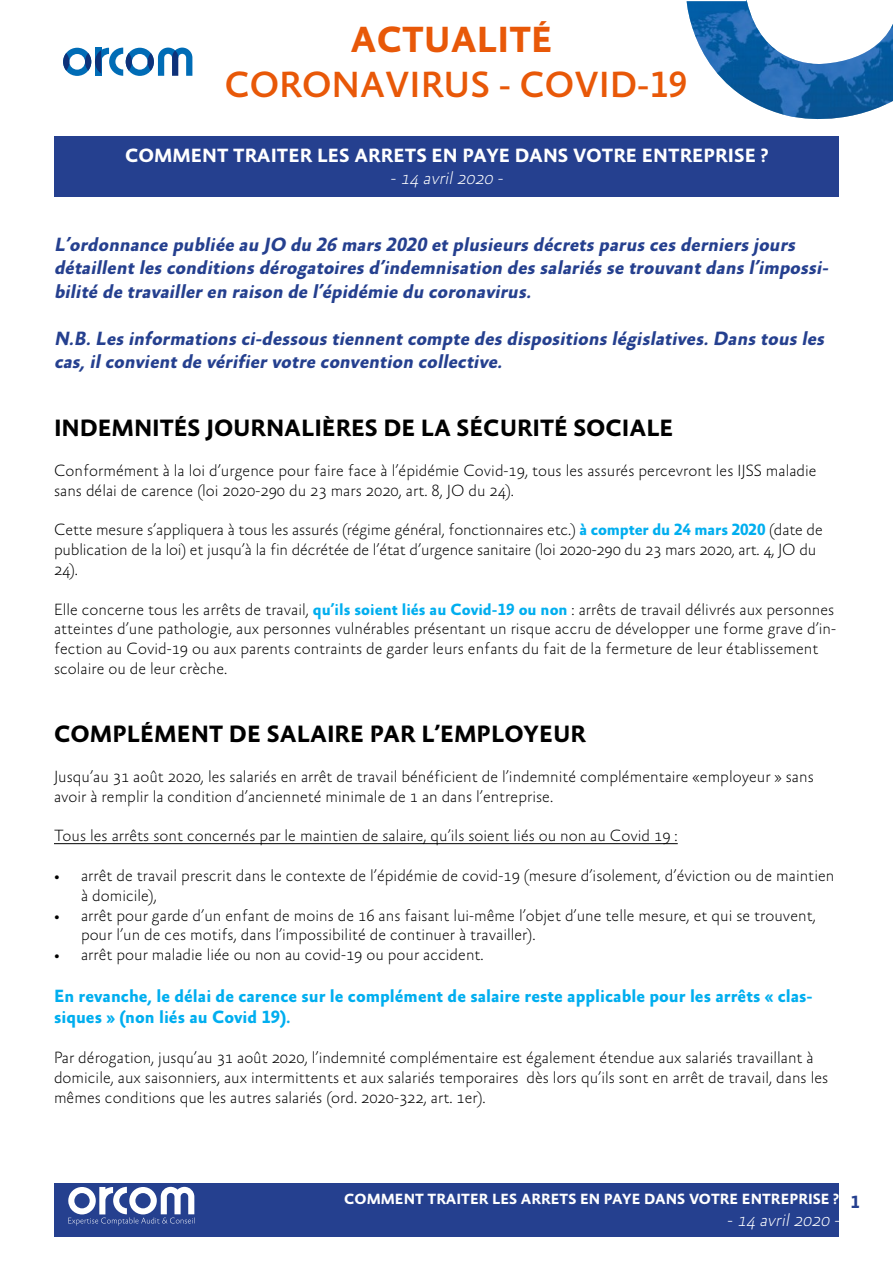
<style>
.page{position:relative;width:893px;height:1263px;background:#fff}
.page>*{position:absolute;margin:0;border:0;box-sizing:border-box;transform-origin:0 0}
.t1{font:500 37.05px "Absara Sans TF";color:#e85808}
.t2{font:700 37.05px "Absara Sans TF";color:#e85808}
.t3{font:700 24px "Absara Sans TF";letter-spacing:-.005em;color:#000}
.t4{font:italic 700 19.5px/23.4px "Absara Sans TF";color:#25408f}
.t5{font:700 19.5px "Absara Sans TF";color:#fff}
.t6{font:700 18px/21.6px "Absara Sans TF";color:#00aeef}
.t7{font:italic 100 18px "Absara Sans";color:#fff}
.t8{font:700 18px "Absara Sans TF";color:#25408f}
.t9{font:100 16.5px/19.8px "Absara Sans";color:#000}
.t10{font:700 15px "Absara Sans TF";color:#fff}
.s1{font-family:"Absara TF";font-style:normal}
.s2{font-family:"Absara Sans TF";font-weight:700;color:#00aeef}
</style>
<div class="page">
<div style="left:54px;top:136px;width:785px;height:60px;background:#25408f"></div>
<svg style="left:63px;top:48px;width:129px;height:28px"></svg>
<svg style="left:148px;top:53px;width:6px;height:18px"></svg>
<svg style="left:126px;top:53px;width:6px;height:18px"></svg>
<svg style="left:687px;top:0;width:206px;height:120px"></svg>
<div style="left:54px;top:1183px;width:785px;height:53px;background:#25408f"></div>
<svg style="left:68px;top:1187px;width:127px;height:38px"></svg>
<hr style="left:54px;top:843px;width:624px;height:1px;background:#000">
<h1 class="t2" style="left:351px;top:21px;width:204px">ACTUALITÉ</h1>
<h1 class="t1" style="left:225px;top:65px;width:464px">CORONAVIRUS - COVID-19</h1>
<p class="t5" style="left:125px;top:146px;width:645px">COMMENT TRAITER LES ARRETS EN PAYE DANS VOTRE ENTREPRISE ?</p>
<p class="t7" style="left:391px;top:169px;width:117px"><span class="s1">-</span> 14 avril2020 -</p>
<p class="t4" style="left:54px;top:234px;width:780px">L’ordonnance publiée au JO du 26 mars 2020 et plusieurs décrets parus ces derniers jours détaillent les conditions dérogatoires d’indemnisation des salariés se trouvant dans l’impossi&shy;bilité de travailler en raison de l’épidémie du coronavirus.</p>
<p class="t4" style="left:54px;top:327px;width:776px">N.B.Les informations ci-dessous tiennent compte des dispositions législatives.Dans tous les cas, ilconvient de vérifier votre convention collective.</p>
<h2 class="t3" style="left:54px;top:416px;width:25px">Indemnit</h2>
<h2 class="t3" style="left:174px;top:416px;width:92px">és Journali</h2>
<h2 class="t3" style="left:322px;top:416px;width:28px">ères</h2>
<h2 class="t3" style="left:383px;top:416px;width:218px">de la Sécurité Sociale</h2>
<p class="t9" style="left:54px;top:461px;width:764px">Conformément à la loi d’urgence pour faire face à l’épidémie Covid-19, tous les assurés percevront les IJSS maladie sans délai de carence (loi 2020-290 du 23 mars 2020, art. 8, JO du 24).</p>
<p class="t9" style="left:54px;top:521px;width:770px">Cette mesure s’appliquera à tous les assurés (régime général, fonctionnaires etc.) <span class="s2">à compter du 24 mars 2020</span> (date de publication de la loi) et jusqu’à la fin décrétée de l’état d’urgence sanitaire (loi 2020-290 du 23 mars 2020, art. 4, JO du<br>24).</p>
<p class="t9" style="left:54px;top:600px;width:784px">Elle concerne tous les arrêts de travail, <span class="s2">qu’ils soient liés au Covid-19 ou non</span> : arrêts de travail délivrés aux personnes atteintes d’une pathologie, aux personnes vulnérables présentant un risque accru de développer une forme grave d’in&shy;fection au Covid-19 ou aux parents contraints de garder leurs enfants du fait de la fermeture de leur établissement scolaire ou de leur crèche.</p>
<h2 class="t3" style="left:54px;top:722px;width:35px">Compl</h2>
<h2 class="t3" style="left:140px;top:722px;width:32px">ément</h2>
<h2 class="t3" style="left:229px;top:722px;width:53px">de salaire</h2>
<h2 class="t3" style="left:370px;top:722px;width:16px">par</h2>
<h2 class="t3" style="left:421px;top:722px;width:36px">l’employe</h2>
<h2 class="t3" style="left:553px;top:722px;width:28px">ur</h2>
<p class="t9" style="left:54px;top:767px;width:761px">Jusqu’au 31 août 2020, les salariés en arrêt de travail bénéficient de l’indemnité complémentaire «employeur » sans avoir à remplir la condition d’ancienneté minimale de 1 an dans l’entreprise.</p>
<p class="t9" style="left:54px;top:827px;width:625px">Tous les arrêts sont concernés par le maintien de salaire, qu’ils soient liés ou non au Covid 19 :</p>
<p class="t9" style="left:81px;top:866px;width:755px;text-indent:-27px">• arrêt de travail prescrit dans le contexte de l’épidémie de covid-19 (mesure d’isolement, d’éviction ou de maintien à domicile),</p>
<p class="t9" style="left:81px;top:906px;width:736px;text-indent:-27px">• arrêt pour garde d’un enfant de moins de 16 ans faisant lui-même l’objet d’une telle mesure, et qui se trouvent, pour l’un de ces motifs, dans l’impossibilité de continuer à travailler).</p>
<p class="t9" style="left:54px;top:946px;width:431px">• arrêt pour maladie liée ou non au covid-19 ou pour accident.</p>
<p class="t6" style="left:54px;top:986px;width:760px">En revanche, le délai de carence sur le complément de salaire reste applicable pour les arrêts « clas&shy;siques » (non liés au Covid 19).</p>
<p class="t9" style="left:54px;top:1048px;width:776px">Par dérogation, jusqu’au 31 août 2020, l’indemnité complémentaire est également étendue aux salariés travaillant à domicile, aux saisonniers, aux intermittents et aux salariés temporaires dès lors qu’ils sont en arrêt de travail, dans les mêmes conditions que les autres salariés (ord. 2020-322, art. 1er).</p>
<p class="t10" style="left:344px;top:1191px;width:496px">COMMENT TRAITER LES ARRETS EN PAYE DANS VOTRE ENTREPRISE ?</p>
<p class="t7" style="left:727px;top:1210px;width:117px"><span class="s1">-</span> 14 avril2020 -</p>
<p class="t8" style="left:850px;top:1192px;width:11px">1</p>
</div>
